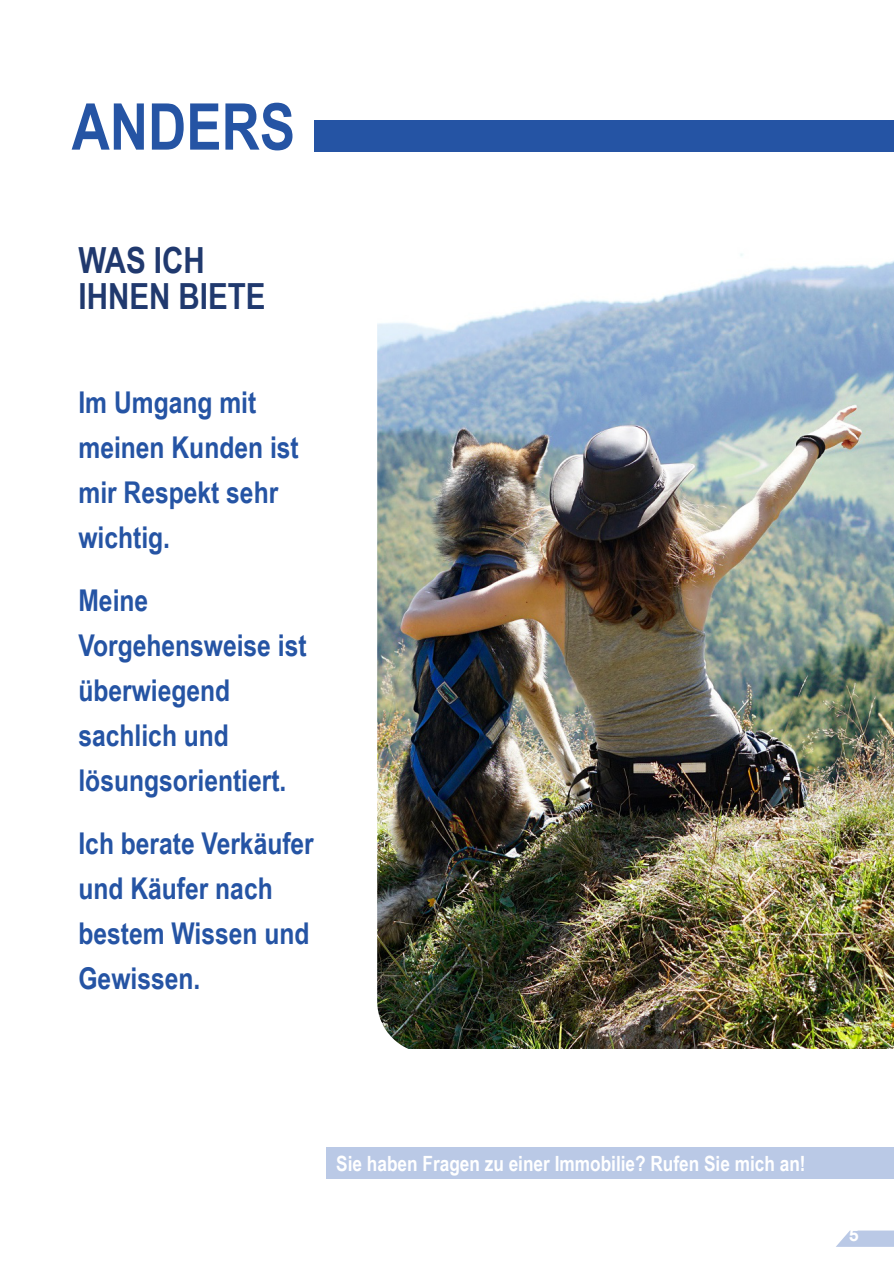
<style>
.page{position:relative;width:894px;height:1263px;background:#fff}
.page>*{position:absolute;margin:0;border:0;box-sizing:border-box;transform-origin:0 0}
.t1{font:700 64.5px "Arial Narrow";color:#2554a4}
.t2{font:700 36px/36px "Arial Narrow";color:#20396e}
.t3{font:700 30px/45px "Arial Narrow";color:#2554a4}
.t4{font:700 21px "Arial Narrow";color:#fff}
.t5{font:700 18px "Arial";color:#fff}
</style>
<div class="page">
<svg style="left:836px;top:1230px;width:57px;height:17px"></svg>
<div style="left:314px;top:120px;width:579px;height:32px;background:#2554a4"></div>
<div style="left:326px;top:1147px;width:567px;height:31px;background:#bac9e6"></div>
<img style="left:377px;top:253px;width:516px;height:796px">
<h1 class="t1" style="left:72px;top:103px;width:225px">ANDERS</h1>
<p class="t2" style="left:78px;top:246px;width:188px">WAS ICH<br>IHNEN BIETE</p>
<p class="t3" style="left:78px;top:382px;width:222px">Im Umgang mit meinen Kunden ist mir Respekt sehr wichtig.</p>
<p class="t3" style="left:78px;top:580px;width:229px">Meine<br>Vorgehensweise ist überwiegend sachlich und lösungsorientiert.</p>
<p class="t3" style="left:78px;top:823px;width:237px">Ich berate Verkäufer und Käufer nach bestem Wissen und<br>Gewissen.</p>
<p class="t4" style="left:336px;top:1155px;width:470px">Sie haben Fragen zu einer Immobilie? Rufen Sie mich an!</p>
<p class="t5" style="left:848px;top:1228px;width:12px">5</p>
</div>
